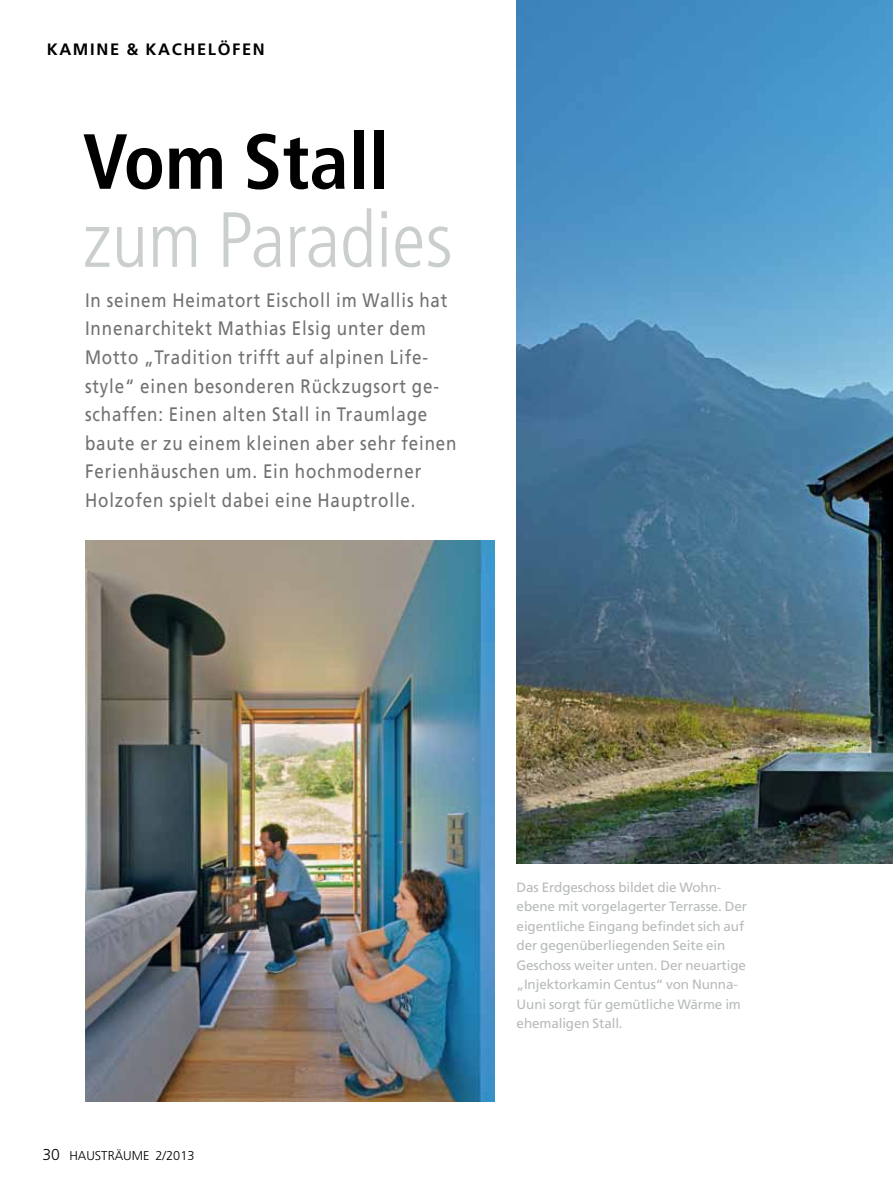
<style>
.page{position:relative;width:893px;height:1191px;background:#fff}
.page>*{position:absolute;margin:0;border:0;box-sizing:border-box;transform-origin:0 0}
.t1{font:300 condensed 78px "Frutiger LT Std";color:#cbcece}
.t2{font:700 condensed 78px "Frutiger LT Std";color:#000}
.t3{font:19.5px/28.5px "Frutiger LT Std";letter-spacing:.05em;color:#707172;scale:.87 1}
.t4{font:700 16.5px "Frutiger LT Std";letter-spacing:.1em;color:#000}
.t5{font:13.5px/19.5px "Frutiger LT Std";letter-spacing:-.01em;color:#b7bbbc}
.t6{font:300 12.75px "Frutiger LT Std";color:#000}
.s1{font-size:15.75px}
</style>
<div class="page">
<img style="left:517px;top:0;width:376px;height:863px">
<img style="left:85px;top:540px;width:410px;height:561px">
<p class="t4" style="left:47px;top:40px;width:220px">KAMINE &amp; KACHELÖFEN</p>
<h1 class="t2" style="left:83px;top:116px;width:308px">Vom Stall</h1>
<h1 class="t1" style="left:83px;top:207px;width:371px">zum Paradies</h1>
<p class="t3" style="left:85px;top:287px;width:429px">In seinem Heimatort Eischoll im Wallis hat Innenarchitekt Mathias Elsig unter dem Motto „Tradition trifft auf alpinen Life&shy;style“ einen besonderen Rückzugsort ge&shy;schaffen: Einen alten Stall in Traumlage baute er zu einem kleinen aber sehr feinen Ferienhäuschen um. Ein hochmoderner Holzofen spielt dabei eine Hauptrolle.</p>
<p class="t6" style="left:43px;top:1149px;width:153px"><span class="s1">30</span> HAUSTRÄUME 2/2013</p>
<p class="t5" style="left:517px;top:878px;width:232px">Das Erdgeschoss bildet die Wohn&shy;ebene mit vorgelagerter Terrasse. Der eigentliche Eingang befindet sich auf der gegenüberliegenden Seite ein Geschoss weiter unten. Der neuartige „Injektorkamin Centus“ von Nunna-Uuni sorgt für gemütliche Wärme im ehemaligen Stall.</p>
</div>
